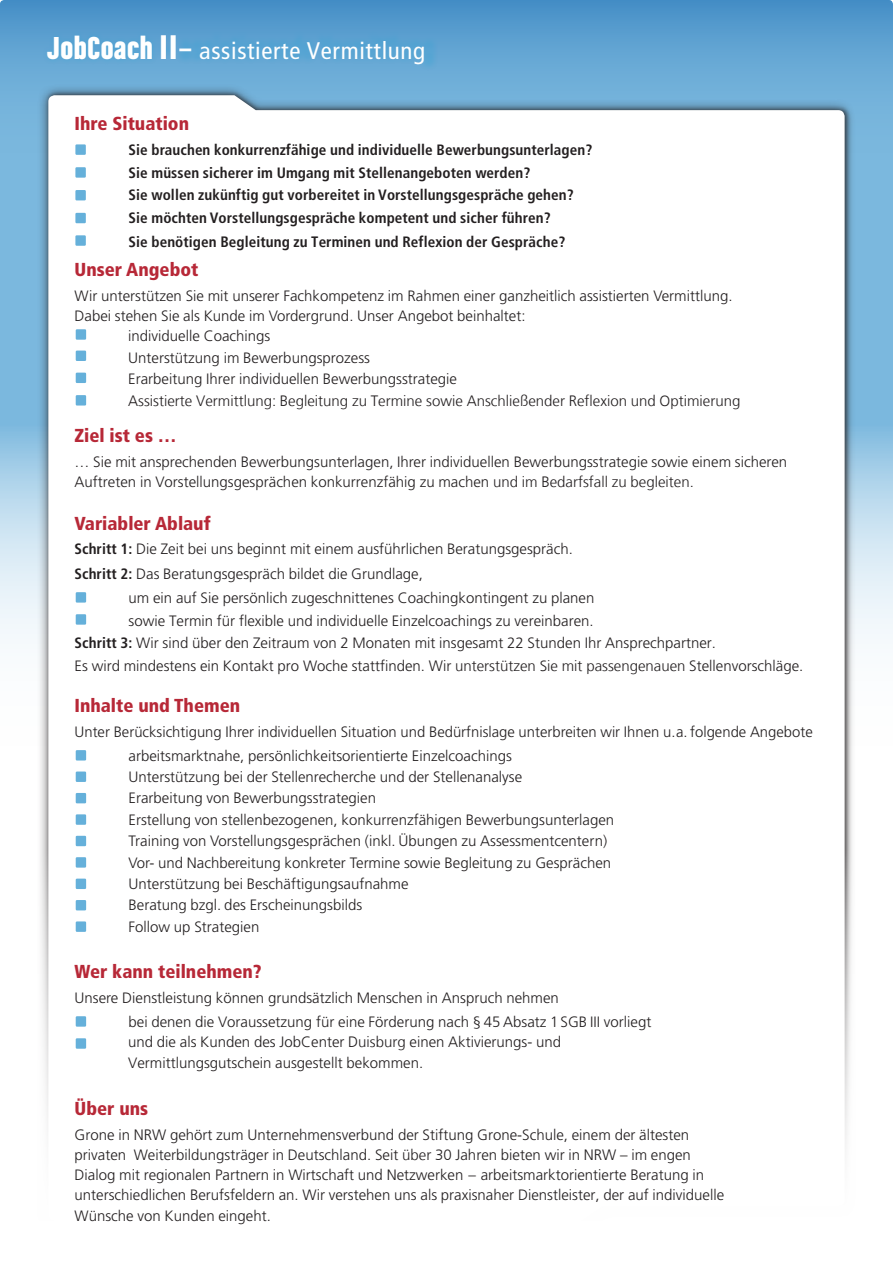
<style>
.page{position:relative;width:893px;height:1263px;background:#fff}
.page>*{position:absolute;margin:0;border:0;box-sizing:border-box;transform-origin:0 0}
.t1{font:condensed 24px "Frutiger";letter-spacing:.025em;color:#fff;scale:1.04 1}
.t2{font:900 condensed 18.75px "Frutiger LT";color:#b72837}
.t3{font:300 15px/21.5px "Frutiger LT";color:#231f20}
.t4{font:700 condensed 15px/23px "Frutiger LT";letter-spacing:.005em;color:#231f20}
.s1{font-family:"Chalet Comprime Hong Kong Sixty";font-stretch:normal;font-size:33.75px}
.s2{font-family:"Arial";font-weight:700;font-stretch:normal;font-size:33px}
.s3{font-family:"Chalet Comprime Cologne Sixty";font-stretch:normal;font-size:33px}
.s4{font-weight:700;font-stretch:condensed}
.s5{font-family:"Frutiger LT45"}
</style>
<div class="page">
<div style="left:0;top:0;width:893px;height:850px;background:#7bb8de;border-radius:4px"></div>
<div style="left:0;top:0;width:893px;height:174px;background:linear-gradient(to bottom,#5096cb,#85c0e2);border-radius:4px"></div>
<svg style="left:0;top:434px;width:893px;height:416px;background:#e3f0f7"></svg>
<div style="left:37px;top:84px;width:819px;height:1149px;background:#231f20;opacity:.7"></div>
<div style="left:48px;top:95px;width:797px;height:755px;background:#fff"></div>
<div style="left:42px;top:30px;width:397px;height:41px;background:#32a2d3;opacity:.5"></div>
<div style="left:32px;top:850px;width:829px;height:392px;background:#fff"></div>
<div style="left:75px;top:144px;width:11px;height:11px;background:#65b0da"></div>
<div style="left:75px;top:167px;width:11px;height:11px;background:#65b0da"></div>
<div style="left:75px;top:190px;width:11px;height:10px;background:#65b0da"></div>
<div style="left:75px;top:213px;width:11px;height:10px;background:#65b0da"></div>
<div style="left:76px;top:329px;width:10px;height:11px;background:#65b0da"></div>
<div style="left:76px;top:351px;width:10px;height:10px;background:#65b0da"></div>
<div style="left:76px;top:373px;width:10px;height:10px;background:#65b0da"></div>
<div style="left:76px;top:592px;width:10px;height:11px;background:#65b0da"></div>
<div style="left:76px;top:614px;width:10px;height:11px;background:#65b0da"></div>
<div style="left:76px;top:750px;width:10px;height:10px;background:#65b0da"></div>
<div style="left:76px;top:771px;width:10px;height:11px;background:#65b0da"></div>
<div style="left:76px;top:793px;width:10px;height:10px;background:#65b0da"></div>
<div style="left:76px;top:814px;width:10px;height:11px;background:#65b0da"></div>
<div style="left:76px;top:836px;width:10px;height:10px;background:#65b0da"></div>
<div style="left:76px;top:857px;width:10px;height:11px;background:#65b0da"></div>
<div style="left:76px;top:879px;width:10px;height:10px;background:#65b0da"></div>
<div style="left:76px;top:900px;width:10px;height:10px;background:#65b0da"></div>
<div style="left:76px;top:921px;width:10px;height:11px;background:#65b0da"></div>
<div style="left:76px;top:1016px;width:10px;height:11px;background:#65b0da"></div>
<div style="left:76px;top:1038px;width:10px;height:11px;background:#65b0da"></div>
<div style="left:76px;top:395px;width:10px;height:10px;background:#65b0da"></div>
<div style="left:75px;top:235px;width:11px;height:11px;background:#65b0da"></div>
<h1 class="t1" style="left:47px;top:37px;width:365px"><span class="s1">JobCoach</span><span class="s2">II</span><span class="s3">–</span> assistierte Vermittlung</h1>
<p class="t2" style="left:75px;top:113px;width:116px">Ihre Situation</p>
<p class="t4" style="left:129px;top:138px;width:465px">Sie brauchen konkurrenzfähige und individuelle Bewerbungsunterlagen?<br>Sie müssen sicherer im Umgang mit Stellenangeboten werden?<br>Sie wollen zukünftig gut vorbereitet in Vorstellungsgespräche gehen?<br>Sie möchten Vorstellungsgespräche kompetent und sicher führen?<br>Sie benötigen Begleitung zu Terminen und Reflexion der Gespräche?</p>
<p class="t2" style="left:75px;top:259px;width:125px">Unser Angebot</p>
<p class="t3" style="left:75px;top:285px;width:659px">Wir unterstützen Sie mit unserer Fachkompetenz im Rahmen einer ganzheitlich assistierten Vermittlung.</p>
<p class="t3" style="left:75px;top:305px;width:453px">Dabei stehen Sie als Kunde im Vordergrund. Unser Angebot beinhaltet:</p>
<p class="t3" style="left:128px;top:325px;width:144px">individuelle Coachings</p>
<p class="t3" style="left:128px;top:347px;width:614px">Unterstützung im Bewerbungsprozess<br>Erarbeitung Ihrer individuellen Bewerbungsstrategie<br>Assistierte Vermittlung: Begleitung zu Termine sowie Anschließender Reflexion und Optimierung</p>
<p class="t2" style="left:75px;top:424px;width:104px">Ziel ist es …</p>
<p class="t3" style="left:75px;top:451px;width:714px;line-height:20.7px">… Sie mit ansprechenden Bewerbungsunterlagen, Ihrer individuellen Bewerbungsstrategie sowie einem sicheren<br>Auftreten in Vorstellungsgesprächen konkurrenzfähig zu machen und im Bedarfsfall zu begleiten.</p>
<p class="t2" style="left:75px;top:512px;width:138px">Variabler Ablauf</p>
<p class="t3" style="left:75px;top:537px;width:500px;line-height:24.5px"><span class="s4">Schritt 1:</span> Die Zeit bei uns beginnt mit einem ausführlichen Beratungsgespräch.<br><span class="s4">Schritt 2:</span> Das Beratungsgespräch bildet die Grundlage,</p>
<p class="t3" style="left:129px;top:587px;width:467px">um ein auf Sie persönlich zugeschnittenes Coachingkontingent zu planen</p>
<p class="t3" style="left:129px;top:610px;width:467px">sowie Termin für flexible und individuelle Einzelcoachings zu vereinbaren.</p>
<p class="t3" style="left:75px;top:633px;width:643px"><span class="s4">Schritt 3:</span> Wir sind über den Zeitraum von 2 Monaten mit insgesamt 22 Stunden Ihr Ansprechpartner.</p>
<p class="t3" style="left:75px;top:655px;width:730px">Es wird mindestens ein Kontakt pro Woche stattfinden. Wir unterstützen Sie mit passengenauen Stellenvorschläge.</p>
<p class="t2" style="left:75px;top:694px;width:167px">Inhalte und Themen</p>
<p class="t3" style="left:129px;top:720px;width:686px;line-height:23.7px;text-indent:-54px">Unter Berücksichtigung Ihrer individuellen Situation und Bedürfnislage unterbreiten wir Ihnen u.a. folgende Angebote arbeitsmarktnahe, persönlichkeitsorientierte Einzelcoachings</p>
<p class="t3" style="left:129px;top:766px;width:487px">Unterstützung bei der Stellenrecherche und der Stellenanalyse<br>Erarbeitung von Bewerbungsstrategien<br>Erstellung von stellenbezogenen, konkurrenzfähigen Bewerbungsunterlagen Training von Vorstellungsgesprächen (inkl. Übungen zu Assessmentcentern)<br>Vor- und Nachbereitung konkreter Termine sowie Begleitung zu Gesprächen Unterstützung bei Beschäftigungsaufnahme<br>Beratung bzgl. des Erscheinungsbilds<br>Follow up Strategien</p>
<p class="t2" style="left:75px;top:960px;width:189px">Wer kann teilnehmen?</p>
<p class="t3" style="left:129px;top:986px;width:524px;line-height:23.7px;text-indent:-54px">Unsere Dienstleistung können grundsätzlich Menschen in Anspruch nehmen<br>bei denen die Voraussetzung für eine Förderung nach § 45 Absatz 1 SGB III vorliegt</p>
<p class="t3" style="left:128px;top:1032px;width:435px;line-height:20.7px">und die als Kunden des JobCenter Duisburg einen Aktivierungs- und<br>Vermittlungsgutschein ausgestellt bekommen.</p>
<p class="t2" style="left:75px;top:1097px;width:75px">Über uns</p>
<p class="t3" style="left:75px;top:1124px;width:651px;line-height:20.2px">Grone in <span class="s5">NRW</span> gehört zum Unternehmensverbund der Stiftung Grone-Schule, einem der ältesten privaten Weiter bildungsträger in Deutschland. Seit über 30 Jahren bieten wir in <span class="s5">NRW</span> – im engen Dialog mit regionalen Partnern in Wirtschaft und Netzwerken – arbeitsmarktorientierte Beratung in unterschiedlichen Berufsfeldern an. Wir verstehen uns als praxisnaher Dienstleister, der auf individuelle Wünsche von Kunden eingeht.</p>
</div>
